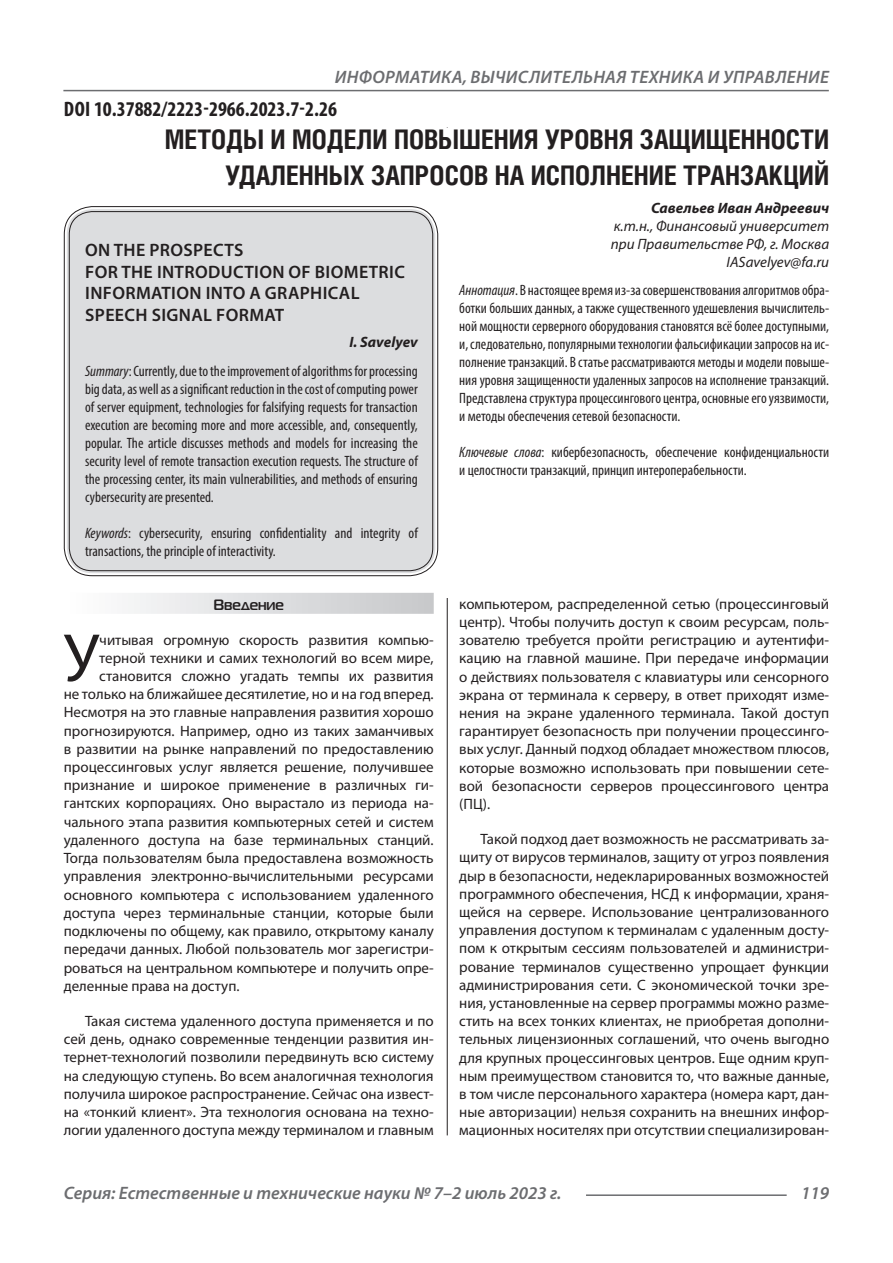
<style>
.page{position:relative;width:893px;height:1263px;background:#fff}
.page>*{position:absolute;margin:0;border:0;box-sizing:border-box;transform-origin:0 0}
.Статья_текст_первый{font:68.4px "Myriad Pro";color:#231f20}
.Статья_название{font:700 27px/36px "Helios Cond C";color:#231f20;text-align:right}
.ДОИ{font:700 condensed 21px "Myriad Pro";color:#231f20}
.t1{font:italic 600 18px "Myriad Pro";letter-spacing:.005em;color:#6c6d70}
.Статья_название_англ{font:600 18px/21.6px "Myriad Pro";letter-spacing:.02em;color:#231f20}
.Статья_текст{font:15px/18.1px "Myriad Pro";color:#231f20;text-align:justify}
.Статья_текст_первый-2{font:15px "Myriad Pro";color:#231f20}
.Статья_аннотация_тек{font:condensed 15px/18px "Myriad Pro";color:#231f20;text-align:justify}
.Статья_аннотация_анг{font:condensed 15px/18px "Myriad Pro";color:#231f20;text-align:justify}
.Статья_автор_инфо{font:italic 15px/18px "Myriad Pro";color:#231f20}
.Статья_автор_инфо-2{font:italic 700 15px "Myriad Pro";color:#231f20}
.Статья_автор_англ{font:italic 700 15px "Myriad Pro";color:#231f20}
.Статья_подзаголовок{font:700 15px "Magistral C";color:#231f20}
.s1{font-style:italic}
</style>
<div class="page">
<hr style="left:447px;top:128px;width:1px;height:1007px;background:#231f20">
<hr style="left:63px;top:90px;width:766px;height:1px;background:#6c6d70">
<hr style="left:586px;top:1194px;width:201px;height:2px;background:#6c6d70">
<div style="left:443px;top:128px;width:10px;height:469px;background:#fff"></div>
<div style="left:67px;top:209px;width:368px;height:364px;background:#dcdddf;border-radius:26px"></div>
<div style="left:69px;top:211px;width:364px;height:360px;border:1px solid #231f20;border-radius:23px"></div>
<div style="left:64px;top:593px;width:370px;height:21px;background:linear-gradient(to right,#fefeff,#c6c8ca)"></div>
<p class="t1" style="left:335px;top:66px;width:496px">ИНФОРМАТИКА, ВЫЧИСЛИТЕЛЬНАЯ ТЕХНИКА И УПРАВЛЕНИЕ</p>
<p class="ДОИ" style="left:64px;top:96px;width:274px">DOI 10.37882/2223-2966.2023.7-2.26</p>
<p class="Статья_название" style="left:165px;top:121px;width:666px">МЕТОДЫ И МОДЕЛИ ПОВЫШЕНИЯ УРОВНЯ ЗАЩИЩЕННОСТИ<br>УДАЛЕННЫХ ЗАПРОСОВ НА ИСПОЛНЕНИЕ ТРАНЗАКЦИЙ</p>
<p class="Статья_автор_инфо-2" style="left:651px;top:198px;width:180px">Савельев Иван Андреевич</p>
<p class="Статья_автор_инфо" style="left:611px;top:217px;width:220px">к.т.н., Финансовый университет при Правительстве РФ, г. Москва</p>
<p class="Статья_автор_инфо" style="left:727px;top:253px;width:104px">IASavelyev@fa.ru</p>
<p class="Статья_аннотация_тек" style="left:459px;top:281px;width:371px"><span class="s1">Аннотация</span>. В настоящее время из-за совершенствования алгоритмов обра&shy;ботки больших данных, а также существенного удешевления вычислитель&shy;ной мощности серверного оборудования становятся всё более доступными, и, следовательно, популярными технологии фальсификации запросов на ис&shy;полнение транзакций. В статье рассматриваются методы и модели повыше&shy;ния уровня защищенности удаленных запросов на исполнение транзакций.<br>Представлена структура процессингового центра, основные его уязвимости, и методы обеспечения сетевой безопасности.</p>
<p class="Статья_аннотация_тек" style="left:459px;top:443px;width:371px"><span class="s1">Ключевые слова</span>: кибербезопасность, обеспечение конфиденциальности и целостности транзакций, принцип интероперабельности.</p>
<p class="Статья_название_англ" style="left:85px;top:239px;width:321px">ON THE PROSPECTS<br>FOR THE INTRODUCTION OF BIOMETRIC<br>INFORMATION INTO A GRAPHICAL<br>SPEECH SIGNAL FORMAT</p>
<p class="Статья_автор_англ" style="left:349px;top:332px;width:70px">I. Savelyev</p>
<p class="Статья_аннотация_анг" style="left:85px;top:361px;width:334px"><span class="s1">Summary</span>: Currently, due to the improvement of algorithms for processing big data, as well as a significant reduction in the cost of computing power of server equipment, technologies for falsifying requests for transaction execution are becoming more and more accessible, and, consequently, popular. The article discusses methods and models for increasing the security level of remote transaction execution requests. The structure of the processing center, its main vulnerabilities, and methods of ensuring cybersecurity are presented.</p>
<p class="Статья_аннотация_анг" style="left:85px;top:523px;width:334px"><span class="s1">Keywords</span>: cybersecurity, ensuring confidentiality and integrity of transactions, the principle of interactivity.</p>
<p class="Статья_подзаголовок" style="left:213px;top:595px;width:72px">Введение</p>
<p class="Статья_текст_первый" style="left:64px;top:616px;width:37px">У</p>
<p class="Статья_текст_первый-2" style="left:99px;top:630px;width:336px">читывая огромную скорость развития компью-</p>
<p class="Статья_текст_первый-2" style="left:99px;top:648px;width:336px">терной техники и самих технологий во всем мире,</p>
<p class="Статья_текст_первый-2" style="left:99px;top:666px;width:336px">становится сложно угадать темпы их развития</p>
<p class="Статья_текст_первый-2" style="left:64px;top:685px;width:371px">не только на ближайшее десятилетие, но и на год вперед.</p>
<p class="Статья_текст_первый-2" style="left:64px;top:703px;width:371px">Несмотря на это главные направления развития хорошо</p>
<p class="Статья_текст_первый-2" style="left:64px;top:721px;width:371px">прогнозируются. Например, одно из таких заманчивых</p>
<p class="Статья_текст_первый-2" style="left:64px;top:739px;width:371px">в развитии на рынке направлений по предоставлению</p>
<p class="Статья_текст_первый-2" style="left:64px;top:758px;width:371px">процессинговых услуг является решение, получившее</p>
<p class="Статья_текст_первый-2" style="left:64px;top:776px;width:371px">признание и широкое применение в различных ги-</p>
<p class="Статья_текст_первый-2" style="left:64px;top:794px;width:371px">гантских корпорациях. Оно вырастало из периода на-</p>
<p class="Статья_текст_первый-2" style="left:64px;top:812px;width:371px">чального этапа развития компьютерных сетей и систем</p>
<p class="Статья_текст_первый-2" style="left:64px;top:831px;width:371px">удаленного доступа на базе терминальных станций.</p>
<p class="Статья_текст_первый-2" style="left:64px;top:849px;width:371px">Тогда пользователям была предоставлена возможность</p>
<p class="Статья_текст_первый-2" style="left:64px;top:867px;width:371px">управления электронно-вычислительными ресурсами</p>
<p class="Статья_текст_первый-2" style="left:64px;top:885px;width:371px">основного компьютера с использованием удаленного</p>
<p class="Статья_текст_первый-2" style="left:64px;top:903px;width:371px">доступа через терминальные станции, которые были</p>
<p class="Статья_текст_первый-2" style="left:64px;top:922px;width:371px">подключены по общему, как правило, открытому каналу</p>
<p class="Статья_текст_первый-2" style="left:64px;top:940px;width:371px">передачи данных. Любой пользователь мог зарегистри-</p>
<p class="Статья_текст_первый-2" style="left:64px;top:958px;width:371px">роваться на центральном компьютере и получить опре-</p>
<p class="Статья_текст_первый-2" style="left:64px;top:976px;width:177px">деленные права на доступ.</p>
<p class="Статья_текст" style="left:64px;top:1011px;width:371px;text-indent:21px">Такая система удаленного доступа применяется и по сей день, однако современные тенденции развития ин&shy;тернет-технологий позволили передвинуть всю систему на следующую ступень. Во всем аналогичная технология получила широкое распространение. Сейчас она извест&shy;на «тонкий клиент». Эта технология основана на техно&shy;логии удаленного доступа между терминалом и главным</p>
<p class="Статья_текст" style="left:459px;top:594px;width:371px">компьютером, распределенной сетью (процессинговый центр). Чтобы получить доступ к своим ресурсам, поль&shy;зователю требуется пройти регистрацию и аутентифи&shy;кацию на главной машине. При передаче информации о действиях пользователя c клавиатуры или сенсорного экрана от терминала к серверу, в ответ приходят изме&shy;нения на экране удаленного терминала. Такой доступ гарантирует безопасность при получении процессинго&shy;вых услуг. Данный подход обладает множеством плюсов, которые возможно использовать при повышении сете&shy;вой безопасности серверов процессингового центра (ПЦ).</p>
<p class="Статья_текст" style="left:459px;top:830px;width:371px;text-indent:21px">Такой подход дает возможность не рассматривать за&shy;щиту от вирусов терминалов, защиту от угроз появления дыр в безопасности, недекларированных возможностей программного обеспечения, НСД к информации, храня&shy;щейся на сервере. Использование централизованного управления доступом к терминалам с удаленным досту&shy;пом к открытым сессиям пользователей и администри&shy;рование терминалов существенно упрощает функции администрирования сети. С экономической точки зре&shy;ния, установленные на сервер программы можно разме&shy;стить на всех тонких клиентах, не приобретая дополни&shy;тельных лицензионных соглашений, что очень выгодно для крупных процессинговых центров. Еще одним круп&shy;ным преимуществом становится то, что важные данные, в том числе персонального характера (номера карт, дан&shy;ные авторизации) нельзя сохранить на внешних инфор&shy;мационных носителях при отсутствии специализирован-</p>
<p class="t1" style="left:64px;top:1182px;width:499px">Серия: Естественные и технические науки № 7–2 июль 2023 г.</p>
<p class="t1" style="left:801px;top:1182px;width:30px">119</p>
</div>
